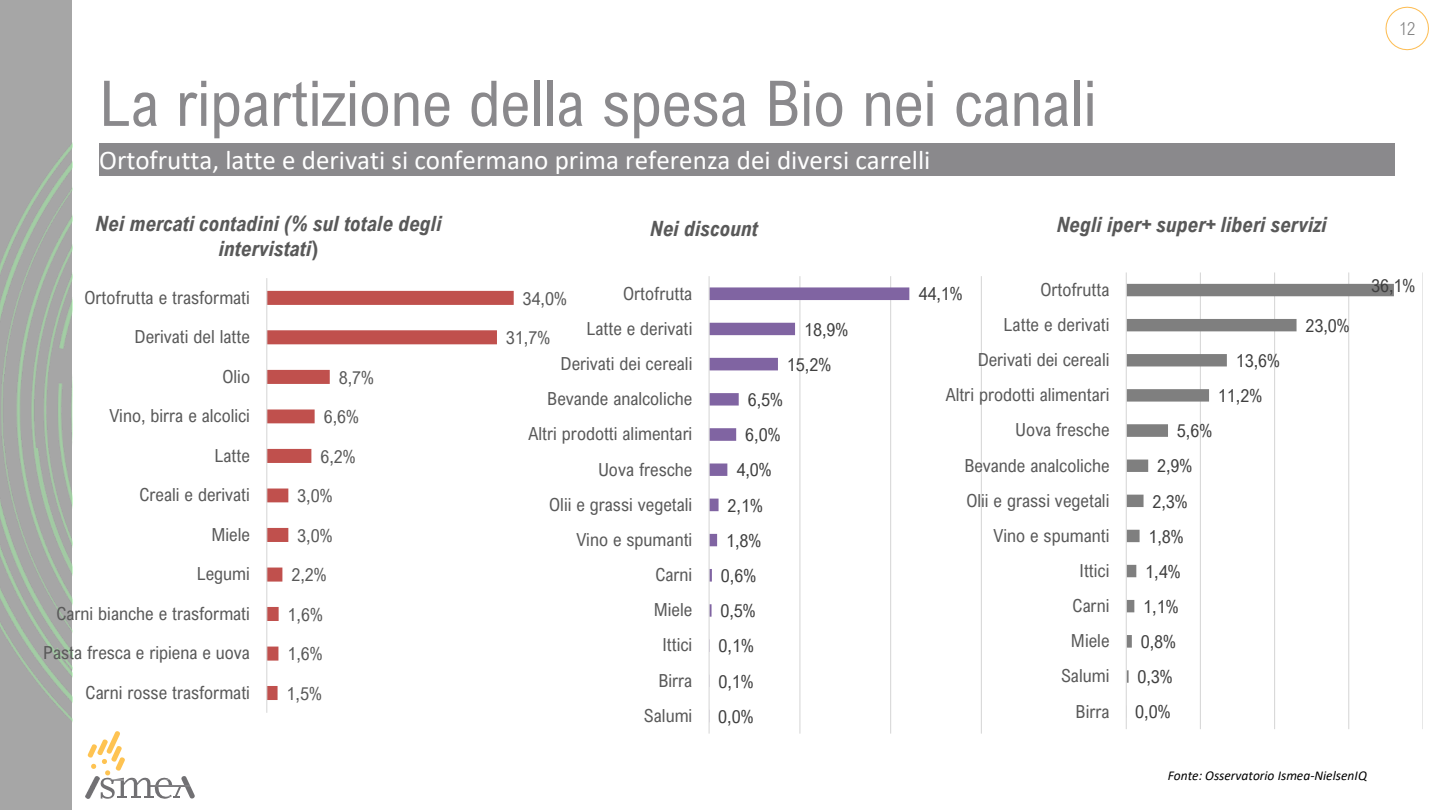
<style>
.page{position:relative;width:1440px;height:810px;background:#fff}
.page>*{position:absolute;margin:0;border:0;box-sizing:border-box;transform-origin:0 0}
.t1{font:63px "Arial Nova Cond";color:#8a898c}
.t2{font:27px "Calibri";color:#fff}
.t3{font:italic 700 21px/25.2px "Arial Nova Cond";color:#595959;text-align:center}
.t4{font:18px "Arial Nova Cond";color:#595959}
.t5{font:18px "Arial Nova Cond";color:#404040}
.t6{font:300 18px "Arial Nova Cond";color:#7f7f7f}
.t7{font:italic 13.5px "Calibri";color:#000}
.s1{font-style:normal}
</style>
<div class="page">
<div style="left:0;top:0;width:72px;height:810px;background:#a6a6a6"></div>
<img style="left:86px;top:790px;width:2px;height:9px">
<svg style="left:88px;top:731px;width:107px;height:68px"></svg>
<svg style="left:1385px;top:6px;width:44px;height:45px"></svg>
<img style="left:0;top:144px;width:72px;height:577px">
<div style="left:99px;top:143px;width:1296px;height:33px;background:#8a898c"></div>
<hr style="left:799px;top:276px;width:1px;height:458px;background:#d9d9d9">
<hr style="left:890px;top:276px;width:1px;height:458px;background:#d9d9d9">
<hr style="left:981px;top:276px;width:1px;height:458px;background:#d9d9d9">
<svg style="left:710px;top:287px;width:199px;height:435px"></svg>
<hr style="left:709px;top:276px;width:1px;height:458px;background:#d9d9d9">
<hr style="left:1200px;top:272px;width:1px;height:457px;background:#d9d9d9">
<hr style="left:1274px;top:272px;width:1px;height:457px;background:#d9d9d9">
<hr style="left:1348px;top:272px;width:1px;height:457px;background:#d9d9d9">
<hr style="left:1422px;top:272px;width:1px;height:457px;background:#d9d9d9">
<svg style="left:1127px;top:284px;width:267px;height:434px"></svg>
<hr style="left:1126px;top:272px;width:1px;height:457px;background:#d9d9d9">
<svg style="left:267px;top:291px;width:247px;height:409px"></svg>
<hr style="left:266px;top:278px;width:1px;height:435px;background:#d9d9d9">
<h2 class="t1" style="left:99px;top:65px;width:999px">La ripartizione della spesa Bio nei canali</h2>
<p class="t2" style="left:99px;top:141px;width:833px">Ortofrutta, latte e derivati si confermano prima referenza dei diversi carrelli</p>
<p class="t3" style="left:96px;top:210px;width:348px">Nei mercati contadini (% sul totale degli intervistati<span class="s1">)</span></p>
<p class="t3" style="left:650px;top:215px;width:110px">Nei discount</p>
<p class="t3" style="left:1057px;top:212px;width:272px">Negli iper+ super+ liberi servizi</p>
<p class="t4" style="left:523px;top:287px;width:46px">34,0%</p>
<p class="t4" style="left:506px;top:327px;width:46px">31,7%</p>
<p class="t4" style="left:339px;top:366px;width:37px">8,7%</p>
<p class="t4" style="left:324px;top:406px;width:37px">6,6%</p>
<p class="t4" style="left:320px;top:445px;width:37px">6,2%</p>
<p class="t4" style="left:297px;top:485px;width:37px">3,0%</p>
<p class="t4" style="left:297px;top:524px;width:37px">3,0%</p>
<p class="t4" style="left:291px;top:564px;width:37px">2,2%</p>
<p class="t4" style="left:288px;top:603px;width:37px">1,6%</p>
<p class="t4" style="left:287px;top:643px;width:37px">1,6%</p>
<p class="t4" style="left:287px;top:682px;width:37px">1,5%</p>
<p class="t4" style="left:1040px;top:278px;width:71px">Ortofrutta</p>
<p class="t4" style="left:1004px;top:314px;width:107px">Latte e derivati</p>
<p class="t4" style="left:978px;top:349px;width:133px">Derivati dei cereali</p>
<p class="t4" style="left:946px;top:384px;width:165px">Altri prodotti alimentari</p>
<p class="t4" style="left:1015px;top:419px;width:96px">Uova fresche</p>
<p class="t4" style="left:964px;top:454px;width:147px">Bevande analcoliche</p>
<p class="t4" style="left:966px;top:489px;width:145px">Olii e grassi vegetali</p>
<p class="t4" style="left:994px;top:524px;width:117px">Vino e spumanti</p>
<p class="t4" style="left:1080px;top:560px;width:31px">Ittici</p>
<p class="t4" style="left:1073px;top:595px;width:38px">Carni</p>
<p class="t4" style="left:1071px;top:630px;width:40px">Miele</p>
<p class="t4" style="left:1061px;top:665px;width:50px">Salumi</p>
<p class="t4" style="left:1076px;top:700px;width:35px">Birra</p>
<p class="t4" style="left:623px;top:282px;width:71px">Ortofrutta</p>
<p class="t4" style="left:586px;top:317px;width:107px">Latte e derivati</p>
<p class="t4" style="left:561px;top:352px;width:133px">Derivati dei cereali</p>
<p class="t4" style="left:547px;top:388px;width:147px">Bevande analcoliche</p>
<p class="t4" style="left:529px;top:423px;width:165px">Altri prodotti alimentari</p>
<p class="t4" style="left:598px;top:458px;width:96px">Uova fresche</p>
<p class="t4" style="left:549px;top:493px;width:145px">Olii e grassi vegetali</p>
<p class="t4" style="left:576px;top:528px;width:117px">Vino e spumanti</p>
<p class="t4" style="left:655px;top:564px;width:38px">Carni</p>
<p class="t4" style="left:654px;top:599px;width:40px">Miele</p>
<p class="t4" style="left:662px;top:634px;width:31px">Ittici</p>
<p class="t4" style="left:658px;top:669px;width:35px">Birra</p>
<p class="t4" style="left:644px;top:704px;width:50px">Salumi</p>
<p class="t5" style="left:918px;top:283px;width:46px">44,1%</p>
<p class="t4" style="left:85px;top:286px;width:167px">Ortofrutta e trasformati</p>
<p class="t4" style="left:135px;top:326px;width:117px">Derivati del latte</p>
<p class="t4" style="left:222px;top:365px;width:29px">Olio</p>
<p class="t4" style="left:109px;top:405px;width:142px">Vino, birra e alcolici</p>
<p class="t4" style="left:215px;top:444px;width:37px">Latte</p>
<p class="t4" style="left:140px;top:484px;width:112px">Creali e derivati</p>
<p class="t4" style="left:211px;top:523px;width:40px">Miele</p>
<p class="t4" style="left:197px;top:563px;width:55px">Legumi</p>
<p class="t4" style="left:56px;top:602px;width:195px">Carni bianche e trasformati</p>
<p class="t4" style="left:43px;top:642px;width:208px">Pasta fresca e ripiena e uova</p>
<p class="t4" style="left:86px;top:681px;width:166px">Carni rosse trasformati</p>
<p class="t5" style="left:1305px;top:314px;width:46px">23,0%</p>
<p class="t5" style="left:804px;top:318px;width:46px">18,9%</p>
<p class="t5" style="left:787px;top:353px;width:46px">15,2%</p>
<p class="t5" style="left:1236px;top:350px;width:46px">13,6%</p>
<p class="t5" style="left:1218px;top:385px;width:46px">11,2%</p>
<p class="t5" style="left:748px;top:389px;width:37px">6,5%</p>
<p class="t5" style="left:745px;top:424px;width:37px">6,0%</p>
<p class="t5" style="left:736px;top:459px;width:37px">4,0%</p>
<p class="t5" style="left:728px;top:494px;width:37px">2,1%</p>
<p class="t5" style="left:726px;top:529px;width:37px">1,8%</p>
<p class="t5" style="left:721px;top:565px;width:37px">0,6%</p>
<p class="t5" style="left:720px;top:600px;width:37px">0,5%</p>
<p class="t5" style="left:719px;top:635px;width:37px">0,1%</p>
<p class="t5" style="left:718px;top:670px;width:37px">0,1%</p>
<p class="t5" style="left:718px;top:705px;width:37px">0,0%</p>
<p class="t5" style="left:1177px;top:420px;width:37px">5,6%</p>
<p class="t5" style="left:1157px;top:455px;width:37px">2,9%</p>
<p class="t5" style="left:1152px;top:490px;width:37px">2,3%</p>
<p class="t5" style="left:1148px;top:525px;width:37px">1,8%</p>
<p class="t5" style="left:1145px;top:560px;width:37px">1,4%</p>
<p class="t5" style="left:1143px;top:596px;width:37px">1,1%</p>
<p class="t5" style="left:1141px;top:631px;width:37px">0,8%</p>
<p class="t5" style="left:1137px;top:666px;width:37px">0,3%</p>
<p class="t5" style="left:1135px;top:701px;width:37px">0,0%</p>
<p class="t6" style="left:1399px;top:18px;width:18px">12</p>
<p class="t5" style="left:1371px;top:275px;width:46px">36,1%</p>
<p class="t7" style="left:1168px;top:766px;width:201px">Fonte: Osservatorio Ismea-NielsenIQ</p>
</div>
